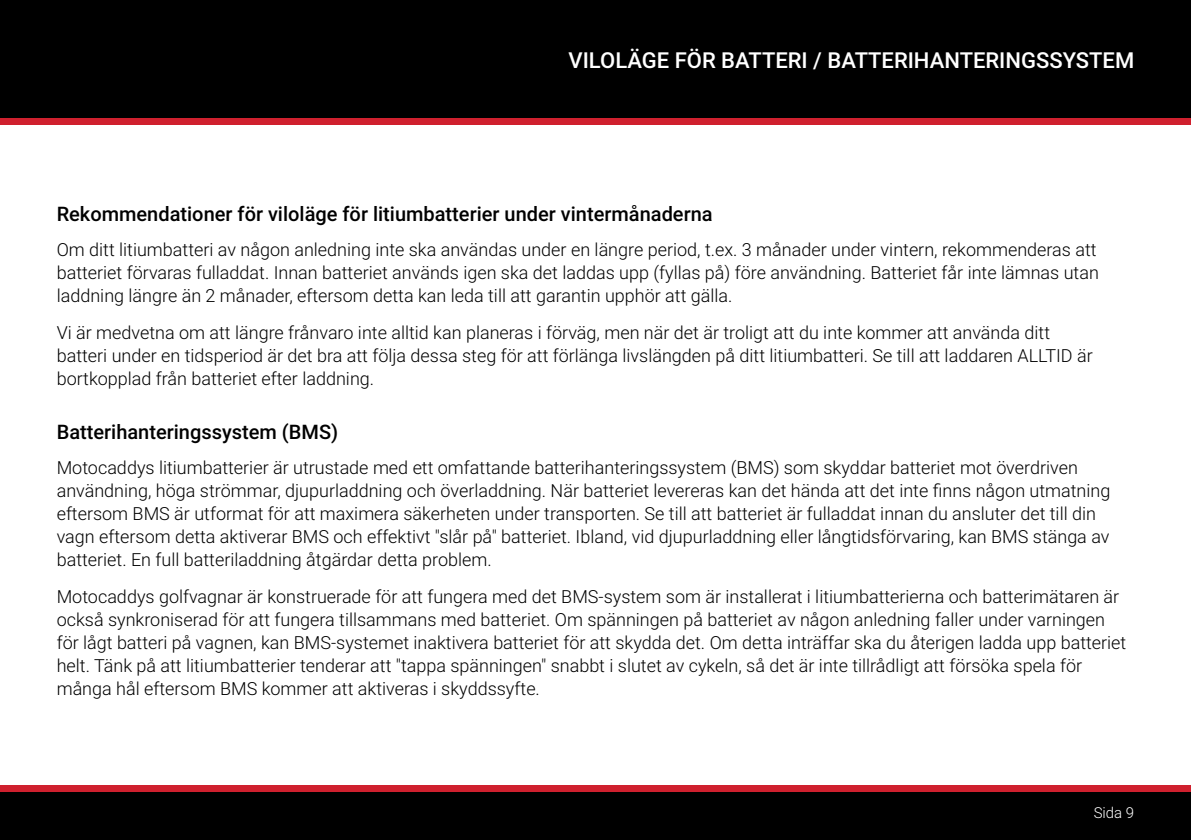
<style>
.page{position:relative;width:1191px;height:840px;background:#fff}
.page>*{position:absolute;margin:0;border:0;box-sizing:border-box;transform-origin:0 0}
.t1{font:500 22px "Roboto";color:#fff}
.t2{font:500 20px "Roboto";color:#000}
.t3{font:300 18px/23px "Roboto";color:#000}
.t4{font:300 15px "Roboto";color:#fff}
</style>
<div class="page">
<div style="left:0;top:790px;width:1191px;height:49px;background:#000"></div>
<div style="left:0;top:0;width:1191px;height:118px;background:#000"></div>
<div style="left:0;top:118px;width:1191px;height:6px;background:#cf202e"></div>
<div style="left:0;top:784px;width:1191px;height:7px;background:#cf202e"></div>
<p class="t1" style="left:568px;top:45px;width:567px">VILOLÄGE FÖR BATTERI / BATTERIHANTERINGSSYSTEM</p>
<p class="t2" style="left:57px;top:200px;width:657px">Rekommendationer för viloläge för litiumbatterier under vintermånaderna</p>
<p class="t3" style="left:57px;top:237px;width:1043px">Om ditt litiumbatteri av någon anledning inte ska användas under en längre period, t.ex. 3 månader under vintern, rekommenderas att batteriet förvaras fulladdat. Innan batteriet används igen ska det laddas upp (fyllas på) före användning. Batteriet får inte lämnas utan laddning längre än 2 månader, eftersom detta kan leda till att garantin upphör att gälla.</p>
<p class="t3" style="left:57px;top:320px;width:1037px">Vi är medvetna om att längre frånvaro inte alltid kan planeras i förväg, men när det är troligt att du inte kommer att använda ditt batteri under en tidsperiod är det bra att följa dessa steg för att förlänga livslängden på ditt litiumbatteri. Se till att laddaren ALLTID är bortkopplad från batteriet efter laddning.</p>
<p class="t2" style="left:57px;top:418px;width:283px">Batterihanteringssystem (BMS)</p>
<p class="t3" style="left:57px;top:455px;width:1055px">Motocaddys litiumbatterier är utrustade med ett omfattande batterihanteringssystem (BMS) som skyddar batteriet mot överdriven användning, höga strömmar, djupurladdning och överladdning. När batteriet levereras kan det hända att det inte finns någon utmatning eftersom BMS är utformat för att maximera säkerheten under transporten. Se till att batteriet är fulladdat innan du ansluter det till din vagn eftersom detta aktiverar BMS och effektivt "slår på" batteriet. Ibland, vid djupurladdning eller långtidsförvaring, kan BMS stänga av batteriet. En full batteriladdning åtgärdar detta problem.</p>
<p class="t3" style="left:57px;top:584px;width:1071px">Motocaddys golfvagnar är konstruerade för att fungera med det BMS-system som är installerat i litiumbatterierna och batterimätaren är också synkroniserad för att fungera tillsammans med batteriet. Om spänningen på batteriet av någon anledning faller under varningen för lågt batteri på vagnen, kan BMS-systemet inaktivera batteriet för att skydda det. Om detta inträffar ska du återigen ladda upp batteriet helt. Tänk på att litiumbatterier tenderar att "tappa spänningen" snabbt i slutet av cykeln, så det är inte tillrådligt att försöka spela för många hål eftersom BMS kommer att aktiveras i skyddssyfte.</p>
<p class="t4" style="left:1093px;top:802px;width:42px">Sida 9</p>
</div>
